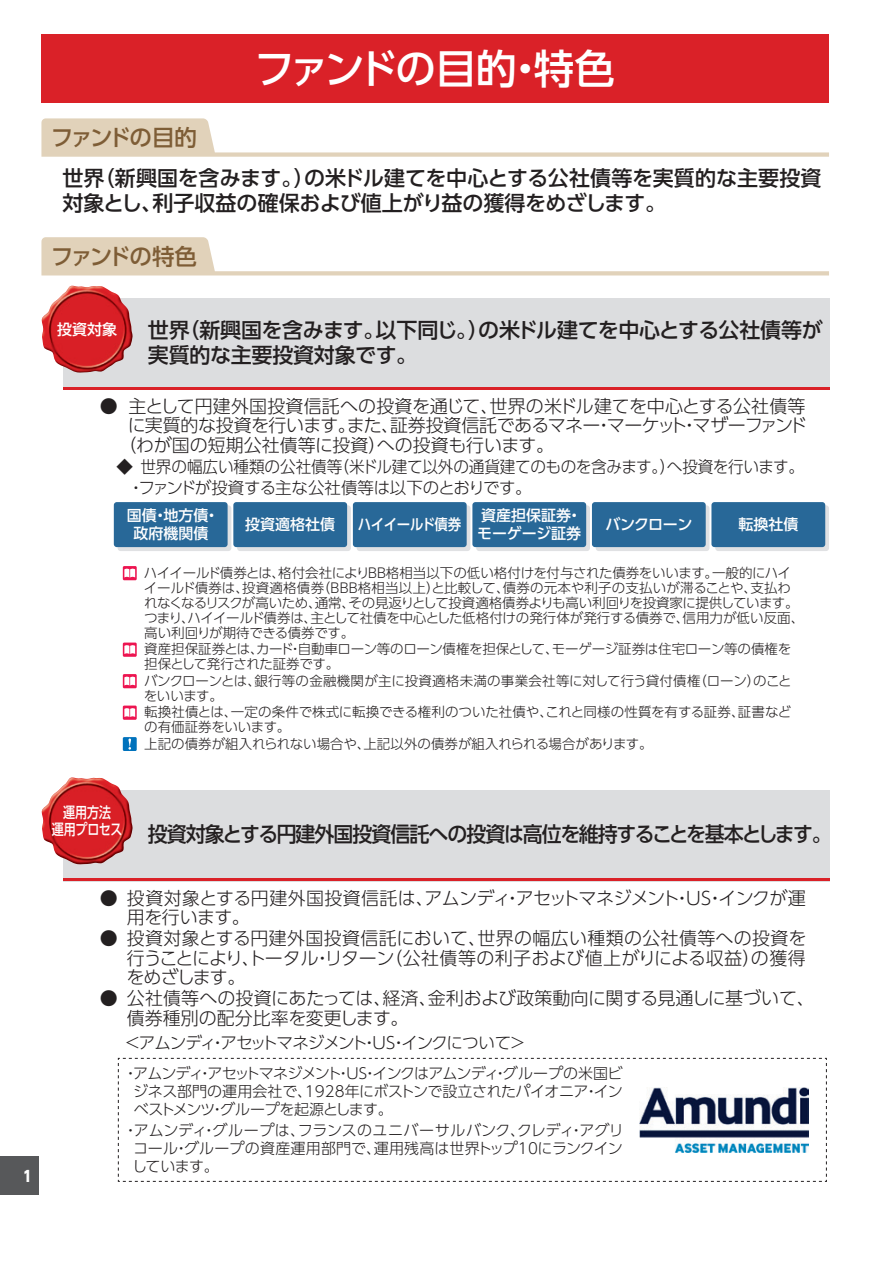
<style>
.page{position:relative;width:893px;height:1263px;background:#fff}
.page>*{position:absolute;margin:0;border:0;box-sizing:border-box;transform-origin:0 0}
.t1{font:500 40.5px "UD Shin Go Pro";letter-spacing:-.06em;color:#fff}
.t2{font:500 22.5px "UD Shin Go Pro";letter-spacing:-.095em;color:#7e5d36}
.t3{font:500 21px/25.5px "UD Shin Go Pro";color:#231f20}
.t4{font:500 21px/25.5px "UD Shin Go Pro";letter-spacing:-.025em;color:#231f20}
.t5{font:500 21px "UD Shin Go Pro";letter-spacing:-.06em;color:#231f20;scale:.95 1}
.t6{font:300 18px/19.5px "UD Shin Go Pro";letter-spacing:-.015em;color:#231f20;text-align:justify}
.t7{font:300 18px/19.5px "UD Shin Go Pro";letter-spacing:-.035em;color:#231f20}
.t8{font:300 18px "UD Shin Go Pro";letter-spacing:.01em;color:#231f20}
.t9{font:300 16.5px/21px "UD Shin Go Pro";letter-spacing:-.01em;color:#231f20}
.t10{font:300 16.5px "UD Shin Go Pro";letter-spacing:-.065em;color:#231f20}
.t11{font:300 15px/18px "UD Shin Go Pro";letter-spacing:-.02em;color:#231f20;text-align:justify}
.t12{font:500 15px/18px "UD Shin Go Pro";color:#fff;text-align:center}
.t13{font:500 15px/16.5px "UD Shin Go Pro";color:#fff;text-align:center;scale:.8 1}
.t14{font:500 15px "UD Shin Go Pro";letter-spacing:-.04em;color:#fff;scale:.9 1}
.t15{font:800 15px "UD Shin Go Pro";color:#fff;scale:.9 1}
.t16{font:300 13.5px/15px "UD Shin Go Pro";letter-spacing:-.01em;color:#231f20}
</style>
<div class="page">
<div style="left:0;top:1157px;width:38px;height:38px;background:#57585a"></div>
<div style="left:41px;top:35px;width:788px;height:68px;background:#da2128"></div>
<svg style="left:41px;top:118px;width:788px;height:39px"></svg>
<svg style="left:41px;top:237px;width:788px;height:38px"></svg>
<div style="left:63px;top:298px;width:766px;height:92px;background:#dcdddf"></div>
<hr style="left:63px;top:387px;width:766px;height:3px;background:#da2128">
<img style="left:41px;top:286px;width:92px;height:87px">
<svg style="left:715px;top:505px;width:114px;height:46px"></svg>
<div style="left:711px;top:502px;width:114px;height:45px;background:#286898;border-radius:3px"></div>
<div style="left:596px;top:505px;width:113px;height:46px;background:linear-gradient(to right,#d5d9de,#d7dbdf);border-radius:3px"></div>
<div style="left:592px;top:502px;width:114px;height:45px;background:#286898;border-radius:3px"></div>
<svg style="left:476px;top:505px;width:114px;height:46px"></svg>
<div style="left:472px;top:502px;width:114px;height:45px;background:#286898;border-radius:3px"></div>
<div style="left:357px;top:505px;width:113px;height:46px;background:linear-gradient(to right,#d5d9de,#d7dbdf);border-radius:3px"></div>
<div style="left:353px;top:502px;width:114px;height:45px;background:#286898;border-radius:3px"></div>
<div style="left:237px;top:505px;width:114px;height:46px;background:linear-gradient(to bottom,#d3d8dd,#d7dbdf);border-radius:3px"></div>
<div style="left:233px;top:502px;width:114px;height:45px;background:#286898;border-radius:3px"></div>
<div style="left:118px;top:505px;width:113px;height:46px;background:linear-gradient(to right,#d5d9de,#d7dbdf);border-radius:3px"></div>
<div style="left:114px;top:502px;width:114px;height:45px;background:#286898;border-radius:3px"></div>
<svg style="left:123px;top:566px;width:14px;height:14px"></svg>
<svg style="left:124px;top:569px;width:11px;height:8px"></svg>
<div style="left:123px;top:642px;width:14px;height:15px;background:#ed1450"></div>
<svg style="left:124px;top:645px;width:11px;height:9px"></svg>
<svg style="left:123px;top:674px;width:14px;height:14px"></svg>
<svg style="left:124px;top:677px;width:11px;height:8px"></svg>
<div style="left:123px;top:705px;width:14px;height:15px;background:#ed1450"></div>
<svg style="left:124px;top:708px;width:11px;height:9px"></svg>
<div style="left:123px;top:737px;width:14px;height:14px;background:#0072bc"></div>
<svg style="left:128px;top:738px;width:3px;height:12px"></svg>
<div style="left:63px;top:790px;width:766px;height:91px;background:#dcdddf"></div>
<hr style="left:63px;top:878px;width:766px;height:3px;background:#da2128">
<img style="left:41px;top:777px;width:92px;height:88px">
<svg style="left:118px;top:1057px;width:709px;height:125px"></svg>
<img style="left:640px;top:1087px;width:169px;height:65px">
<p class="t15" style="left:23px;top:1163px;width:11px">1</p>
<h1 class="t1" style="left:254px;top:36px;width:362px">ファンドの目的・特色</h1>
<h2 class="t2" style="left:51px;top:119px;width:147px">ファンドの目的</h2>
<h3 class="t3" style="left:62px;top:164px;width:761px">世界（新興国を含みます。）の米ドル建てを中心とする公社債等を実質的な主要投資対象とし、利子収益の確保および値上がり益の獲得をめざします。</h3>
<h2 class="t2" style="left:51px;top:238px;width:148px">ファンドの特色</h2>
<p class="t12" style="left:57px;top:319px;width:61px">投資対象</p>
<h3 class="t4" style="left:148px;top:316px;width:677px">世界（新興国を含みます。以下同じ。）の米ドル建てを中心とする公社債等が実質的な主要投資対象です。</h3>
<h3 class="t8" style="left:100px;top:391px;width:707px">● 主として円建外国投資信託への投資を通じて、世界の米ドル建てを中心とする公社債等</h3>
<h3 class="t6" style="left:128px;top:415px;width:681px">に実質的な投資を行います。また、証券投資信託であるマネー・マーケット・マザーファンド</h3>
<h3 class="t6" style="left:119px;top:435px;width:437px">（わが国の短期公社債等に投資）への投資も行います。</h3>
<p class="t9" style="left:128px;top:456px;width:678px;text-indent:-11px">◆ 世界の幅広い種類の公社債等（米ドル建て以外の通貨建てのものを含みます。）へ投資を行います。・ファンドが投資する主な公社債等は以下のとおりです。</p>
<p class="t12" style="left:127px;top:506px;width:94px">国債・地方債・政府機関債</p>
<p class="t12" style="left:477px;top:506px;width:106px;text-align:left">資産担保証券・モーゲージ証券</p>
<p class="t12" style="left:245px;top:515px;width:91px">投資適格社債</p>
<p class="t14" style="left:358px;top:512px;width:116px">ハイイールド債券</p>
<p class="t12" style="left:606px;top:515px;width:88px">バンクローン</p>
<p class="t12" style="left:738px;top:515px;width:61px">転換社債</p>
<p class="t16" style="left:144px;top:565px;width:662px">ハイイールド債券とは、格付会社によりＢＢ格相当以下の低い格付けを付与された債券をいいます。一般的にハイイールド債券は、投資適格債券（ＢＢＢ格相当以上）と比較して、債券の元本や利子の支払いが滞ることや、支払われなくなるリスクが高いため、通常、その見返りとして投資適格債券よりも高い利回りを投資家に提供しています。つまり、ハイイールド債券は、主として社債を中心とした低格付けの発行体が発行する債券で、信用力が低い反面、高い利回りが期待できる債券です。</p>
<p class="t16" style="left:144px;top:641px;width:648px">資産担保証券とは、カード・自動車ローン等のローン債権を担保として、モーゲージ証券は住宅ローン等の債権を担保として発行された証券です。</p>
<p class="t16" style="left:144px;top:673px;width:649px">バンクローンとは、銀行等の金融機関が主に投資適格未満の事業会社等に対して行う貸付債権（ローン）のことをいいます。</p>
<p class="t16" style="left:144px;top:704px;width:649px">転換社債とは、一定の条件で株式に転換できる権利のついた社債や、これと同様の性質を有する証券、証書などの有価証券をいいます。</p>
<p class="t16" style="left:144px;top:736px;width:510px">上記の債券が組入れられない場合や、上記以外の債券が組入れられる場合があります。</p>
<p class="t13" style="left:52px;top:804px;width:90px">運用方法<br>運用プロセス</p>
<h3 class="t5" style="left:148px;top:817px;width:721px">投資対象とする円建外国投資信託への投資は高位を維持することを基本とします。</h3>
<h3 class="t7" style="left:127px;top:887px;width:680px;text-indent:-27px">● 投資対象とする円建外国投資信託は、アムンディ・アセットマネジメント・US・インクが運用を行います。</h3>
<h3 class="t6" style="left:126px;top:928px;width:681px;text-indent:-26px">● 投資対象とする円建外国投資信託において、世界の幅広い種類の公社債等への投資を行うことにより、トータル・リターン（公社債等の利子および値上がりによる収益）の獲得をめざします。</h3>
<h3 class="t6" style="left:127px;top:988px;width:689px;text-indent:-27px">● 公社債等への投資にあたっては、経済、金利および政策動向に関する見通しに基づいて、債券種別の配分比率を変更します。</h3>
<p class="t10" style="left:124px;top:1029px;width:403px">＜アムンディ・アセットマネジメント・US・インクについて＞</p>
<p class="t11" style="left:133px;top:1064px;width:491px;text-indent:-10px">・アムンディ・アセットマネジメント・US・インクはアムンディ・グループの米国ビジネス部門の運用会社で、1928年にボストンで設立されたパイオニア・インベストメンツ・グループを起源とします。</p>
<p class="t11" style="left:132px;top:1121px;width:493px;text-indent:-9px">・アムンディ・グループは、フランスのユニバーサルバンク、クレディ・アグリコール・グループの資産運用部門で、運用残高は世界トップ10にランクインしています。</p>
</div>
